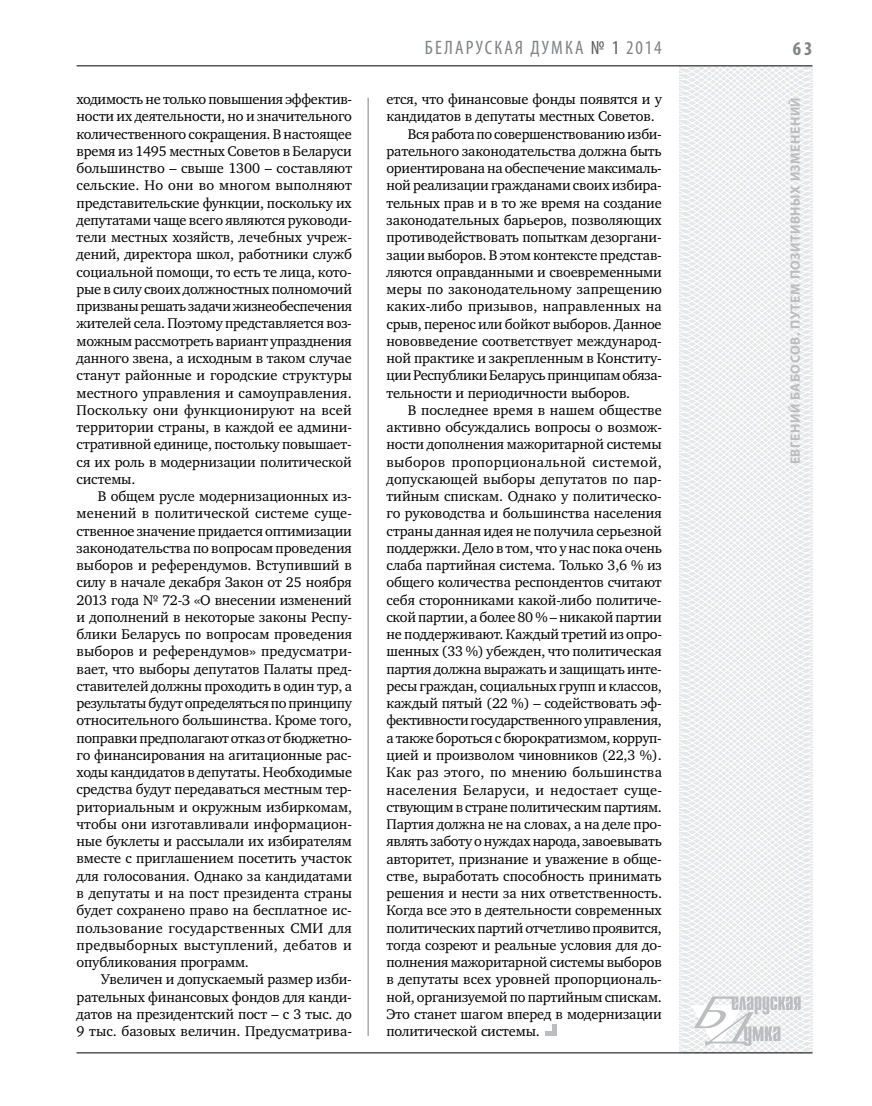
<style>
.page{position:relative;width:872px;height:1106px;background:#fff}
.page>*{position:absolute;margin:0;border:0;box-sizing:border-box;transform-origin:0 0}
.t1{font:condensed 19.5px "Myriad Pro";letter-spacing:.11em;color:#808285}
.t2{font:700 condensed 19.5px "Myriad Pro";color:#808285}
.t3{font:14.4px/17.2px "Charter C";letter-spacing:-.01em;color:#000;text-align:justify}
.t4{font:14.4px "Charter C";letter-spacing:.01em;color:#000}
.t5{font:14.4px "Charter C";letter-spacing:.02em;color:#000}
.t6{font:14.4px "Charter C";letter-spacing:.025em;color:#000}
.t7{font:14.4px "Charter C";letter-spacing:.015em;color:#000}
.t8{font:700 13.5px "Myriad Pro";letter-spacing:.04em;color:#bcbdc0}
.s1{color:#58595b}
</style>
<div class="page">
<hr style="left:368px;top:98px;width:1px;height:938px;background:#808285">
<svg style="left:621px;top:65px;width:192px;height:989px"></svg>
<svg style="left:691px;top:996px;width:109px;height:53px"></svg>
<hr style="left:77px;top:65px;width:735px;height:1px;background:#000">
<hr style="left:77px;top:1052px;width:735px;height:1px;background:#000">
<hr style="left:552px;top:1024px;width:4px;height:12px;background:#bcbdc0">
<div style="left:545px;top:1031px;width:11px;height:5px;background:#bcbdc0"></div>
<p class="t3" style="left:77px;top:91px;width:277px">ходимость не только повышения эффектив&shy;ности их деятельности, но и значительного количественного сокращения. В настоящее время из 1495 местных Советов в Беларуси большинство – свыше 1300 – составляют сельские. Но они во многом выполняют представительские функции, поскольку их депутатами чаще всего являются руководи&shy;тели местных хозяйств, лечебных учреж&shy;дений, директора школ, работники служб социальной помощи, то есть те лица, кото&shy;рые в силу своих должностных полномочий призваны решать задачи жизнеобеспечения жителей села. Поэтому представляется воз&shy;можным рассмотреть вариант упразднения данного звена, а исходным в таком случае станут районные и городские структуры местного управления и самоуправления.<br>Поскольку они функционируют на всей территории страны, в каждой ее админи&shy;стративной единице, постольку повышает&shy;ся их роль в модернизации политической системы.</p>
<p class="t3" style="left:77px;top:487px;width:277px;text-indent:21px">В общем русле модернизационных из&shy;менений в политической системе суще&shy;ственное значение придается оптимизации законодательства по вопросам проведения выборов и референдумов. Вступивший в силу в начале декабря Закон от 25 ноября 2013 года № 72-З «О внесении изменений и дополнений в некоторые законы Респу&shy;блики Беларусь по вопросам проведения выборов и референдумов» предусматри&shy;вает, что выборы депутатов Палаты пред&shy;ставителей должны проходить в один тур, а результаты будут определяться по принципу относительного большинства. Кроме того, поправки предполагают отказ от бюджетно&shy;го финансирования на агитационные рас&shy;ходы кандидатов в депутаты. Необходимые средства будут передаваться местным тер&shy;риториальным и окружным избиркомам, чтобы они изготавливали информацион&shy;ные буклеты и рассылали их избирателям вместе с приглашением посетить участок для голосования. Однако за кандидатами в депутаты и на пост президента страны будет сохранено право на бесплатное ис&shy;пользование государственных СМИ для предвыборных выступлений, дебатов и опубликования программ.</p>
<p class="t3" style="left:77px;top:971px;width:277px;text-indent:25px">Увеличен и допускаемый размер изби&shy;рательных финансовых фондов для канди&shy;датов на президентский пост – с 3 тыс. до 9 тыс. базовых величин. Предусматрива-</p>
<h1 class="t1" style="left:425px;top:36px;width:238px">БЕЛАРУСКАЯ ДУМКА <span class="s1">№ 1</span> 2014</h1>
<h1 class="t2" style="left:793px;top:37px;width:21px">63</h1>
<p class="t3" style="left:386px;top:91px;width:277px">ется, что финансовые фонды появятся и у</p>
<p class="t3" style="left:386px;top:108px;width:270px">кандидатов в депутаты местных Советов.</p>
<p class="t3" style="left:408px;top:125px;width:255px">Вся работа по совершенствованию изби-</p>
<p class="t3" style="left:386px;top:143px;width:277px">рательного законодательства должна быть</p>
<p class="t3" style="left:386px;top:160px;width:277px">ориентирована на обеспечение максималь-</p>
<p class="t3" style="left:386px;top:177px;width:277px">ной реализации гражданами своих избира-</p>
<p class="t3" style="left:386px;top:194px;width:277px">тельных прав и в то же время на создание</p>
<p class="t3" style="left:386px;top:212px;width:277px">законодательных барьеров, позволяющих</p>
<p class="t3" style="left:386px;top:229px;width:277px">противодействовать попыткам дезоргани-</p>
<p class="t3" style="left:386px;top:246px;width:277px">зации выборов. В этом контексте представ-</p>
<p class="t3" style="left:386px;top:263px;width:277px">ляются оправданными и своевременными</p>
<p class="t3" style="left:386px;top:281px;width:277px">меры по законодательному запрещению</p>
<p class="t4" style="left:386px;top:298px;width:277px">каких-либо призывов, направленных на</p>
<p class="t3" style="left:386px;top:315px;width:277px">срыв, перенос или бойкот выборов. Данное</p>
<p class="t3" style="left:386px;top:332px;width:277px">нововведение соответствует международ-</p>
<p class="t3" style="left:386px;top:350px;width:277px">ной практике и закрепленным в Конститу-</p>
<p class="t3" style="left:386px;top:367px;width:277px">ции Республики Беларусь принципам обяза-</p>
<p class="t3" style="left:386px;top:384px;width:245px">тельности и периодичности выборов.</p>
<p class="t3" style="left:408px;top:401px;width:256px">В последнее время в нашем обществе</p>
<p class="t3" style="left:386px;top:419px;width:277px">активно обсуждались вопросы о возмож-</p>
<p class="t3" style="left:386px;top:436px;width:277px">ности дополнения мажоритарной системы</p>
<p class="t6" style="left:386px;top:454px;width:277px">выборов пропорциональной системой,</p>
<p class="t3" style="left:386px;top:470px;width:277px">допускающей выборы депутатов по пар-</p>
<p class="t3" style="left:386px;top:488px;width:277px">тийным спискам. Однако у политическо-</p>
<p class="t3" style="left:386px;top:505px;width:277px">го руководства и большинства населения</p>
<p class="t3" style="left:386px;top:522px;width:277px">страны данная идея не получила серьезной</p>
<p class="t3" style="left:386px;top:539px;width:277px">поддержки. Дело в том, что у нас пока очень</p>
<p class="t3" style="left:386px;top:557px;width:277px">слаба партийная система. Только 3,6 % из</p>
<p class="t3" style="left:386px;top:574px;width:277px">общего количества респондентов считают</p>
<p class="t3" style="left:386px;top:591px;width:277px">себя сторонниками какой-либо политиче-</p>
<p class="t3" style="left:386px;top:608px;width:277px">ской партии, а более 80 % – никакой партии</p>
<p class="t3" style="left:386px;top:626px;width:277px">не поддерживают. Каждый третий из опро-</p>
<p class="t3" style="left:386px;top:643px;width:277px">шенных (33 %) убежден, что политическая</p>
<p class="t3" style="left:386px;top:660px;width:277px">партия должна выражать и защищать инте-</p>
<p class="t3" style="left:386px;top:677px;width:277px">ресы граждан, социальных групп и классов,</p>
<p class="t3" style="left:386px;top:695px;width:277px">каждый пятый (22 %) – содействовать эф-</p>
<p class="t3" style="left:386px;top:712px;width:277px">фективности государственного управления,</p>
<p class="t3" style="left:386px;top:729px;width:277px">а также бороться с бюрократизмом, корруп-</p>
<p class="t3" style="left:386px;top:746px;width:277px">цией и произволом чиновников (22,3 %).</p>
<p class="t7" style="left:386px;top:764px;width:277px">Как раз этого, по мнению большинства</p>
<p class="t5" style="left:386px;top:781px;width:277px">населения Беларуси, и недостает суще-</p>
<p class="t3" style="left:386px;top:798px;width:277px">ствующим в стране политическим партиям.</p>
<p class="t3" style="left:386px;top:815px;width:277px">Партия должна не на словах, а на деле про-</p>
<p class="t3" style="left:386px;top:833px;width:277px">являть заботу о нуждах народа, завоевывать</p>
<p class="t3" style="left:386px;top:850px;width:277px">авторитет, признание и уважение в обще-</p>
<p class="t3" style="left:386px;top:867px;width:277px">стве, выработать способность принимать</p>
<p class="t3" style="left:386px;top:884px;width:277px">решения и нести за них ответственность.</p>
<p class="t3" style="left:386px;top:902px;width:277px">Когда все это в деятельности современных</p>
<p class="t3" style="left:386px;top:919px;width:277px">политических партий отчетливо проявится,</p>
<p class="t3" style="left:386px;top:936px;width:277px">тогда созреют и реальные условия для до-</p>
<p class="t3" style="left:386px;top:953px;width:277px">полнения мажоритарной системы выборов</p>
<p class="t3" style="left:386px;top:971px;width:277px">в депутаты всех уровней пропорциональ-</p>
<p class="t3" style="left:386px;top:988px;width:277px">ной, организуемой по партийным спискам.</p>
<p class="t3" style="left:386px;top:1005px;width:277px">Это станет шагом вперед в модернизации</p>
<p class="t3" style="left:386px;top:1022px;width:155px">политической системы.</p>
<p class="t8" style="left:786px;top:464px;width:369px;rotate:-90deg">Евгений БАБОСОВ. Путем позитивных изменений</p>
</div>
